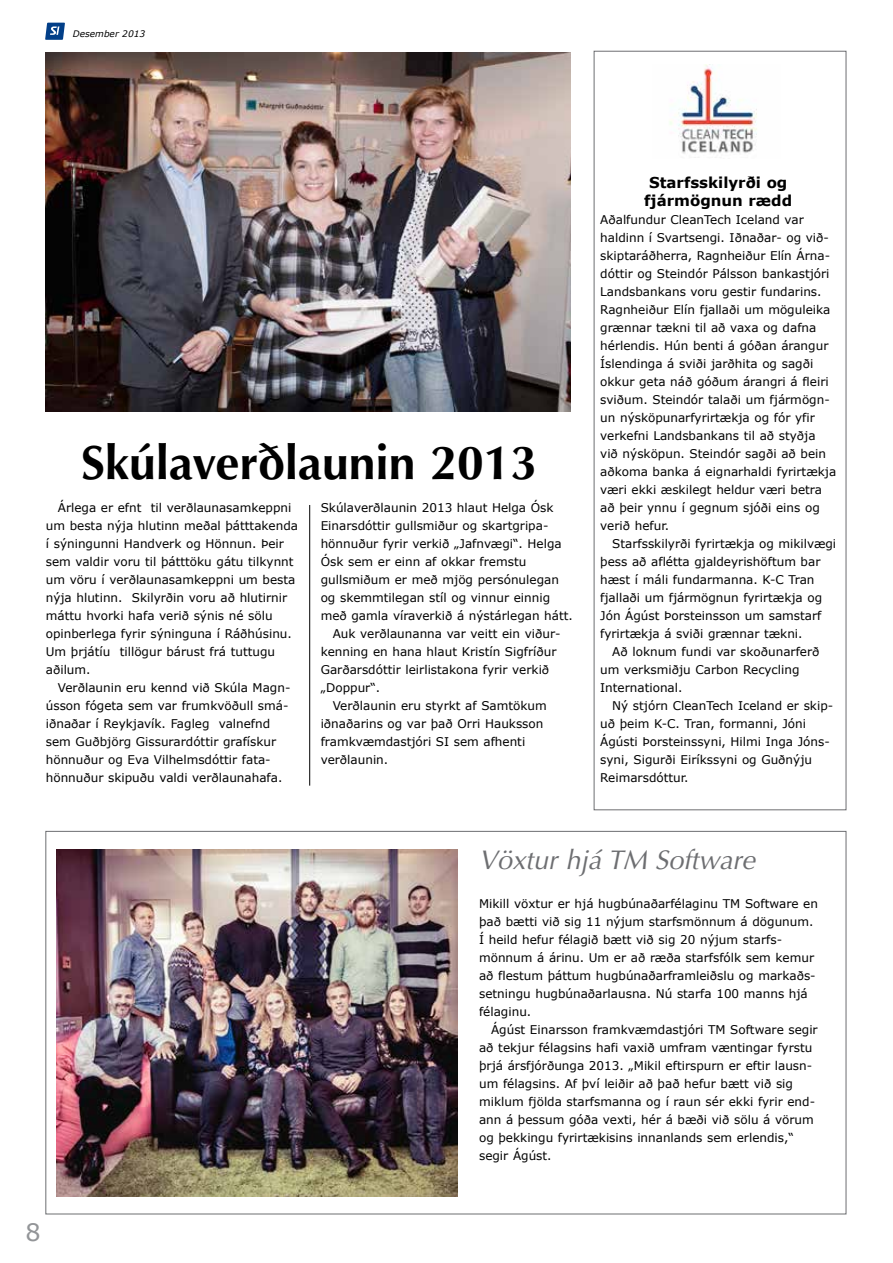
<style>
.page{position:relative;width:893px;height:1263px;background:#fff}
.page>*{position:absolute;margin:0;border:0;box-sizing:border-box;transform-origin:0 0}
.t1{font:700 48px "Optima";color:#000}
.t2{font:italic 27px "Optima";color:#6d6e71}
.t3{font:24px "Verdana";color:#939598}
.t4{font:700 15px/18px "Verdana";color:#000;text-align:center}
.t5{font:12px/18px "Verdana";color:#000}
.t6{font:italic 9px "Verdana";color:#000}
</style>
<div class="page">
<hr style="left:309px;top:505px;width:1px;height:281px;background:#000">
<img style="left:46px;top:52px;width:525px;height:359px">
<img style="left:56px;top:849px;width:401px;height:347px">
<div style="left:594px;top:51px;width:252px;height:759px;border:1px solid #6d6e71"></div>
<img style="left:669px;top:65px;width:88px;height:93px">
<svg style="left:45px;top:23px;width:20px;height:17px"></svg>
<p class="t6" style="left:73px;top:28px;width:74px">Desember 2013</p>
<h1 class="t1" style="left:81px;top:435px;width:457px">Skúlaverðlaunin 2013</h1>
<p class="t5" style="left:46px;top:498px;width:254px;text-indent:12px">Árlega er efnt til verðlaunasamkeppni um besta nýja hlutinn meðal þátttakenda í sýningunni Handverk og Hönnun. Þeir sem valdir voru til þátttöku gátu tilkynnt um vöru í verðlaunasamkeppni um besta nýja hlutinn. Skilyrðin voru að hlutirnir máttu hvorki hafa verið sýnis né sölu opinberlega fyrir sýninguna í Ráðhúsinu.<br>Um þrjátíu tillögur bárust frá tuttugu aðilum.</p>
<p class="t5" style="left:46px;top:678px;width:246px;text-indent:12px">Verðlaunin eru kennd við Skúla Magn&shy;ússon fógeta sem var frumkvöðull smá&shy;iðnaðar í Reykjavík. Fagleg valnefnd sem Guðbjörg Gissurardóttir grafískur hönnuður og Eva Vilhelmsdóttir fata&shy;hönnuður skipuðu valdi verðlaunahafa.</p>
<p class="t5" style="left:321px;top:498px;width:234px">Skúlaverðlaunin 2013 hlaut Helga Ósk</p>
<p class="t5" style="left:321px;top:516px;width:229px">Einarsdóttir gullsmiður og skartgripa-</p>
<p class="t5" style="left:321px;top:534px;width:243px">hönnuður fyrir verkið „Jafnvægi“. Helga</p>
<p class="t5" style="left:321px;top:552px;width:207px">Ósk sem er einn af okkar fremstu</p>
<p class="t5" style="left:321px;top:570px;width:240px">gullsmiðum er með mjög persónulegan</p>
<p class="t5" style="left:321px;top:588px;width:231px">og skemmtilegan stíl og vinnur einnig</p>
<p class="t5" style="left:321px;top:606px;width:254px">með gamla víraverkið á nýstárlegan hátt.</p>
<p class="t5" style="left:333px;top:624px;width:229px">Auk verðlaunanna var veitt ein viður-</p>
<p class="t5" style="left:321px;top:642px;width:237px">kenning en hana hlaut Kristín Sigfríður</p>
<p class="t5" style="left:321px;top:660px;width:230px">Garðarsdóttir leirlistakona fyrir verkið</p>
<p class="t5" style="left:321px;top:678px;width:61px">„Doppur“.</p>
<p class="t5" style="left:333px;top:696px;width:216px">Verðlaunin eru styrkt af Samtökum</p>
<p class="t5" style="left:321px;top:714px;width:224px">iðnaðarins og var það Orri Hauksson</p>
<p class="t5" style="left:321px;top:732px;width:206px">framkvæmdastjóri SI sem afhenti</p>
<p class="t5" style="left:321px;top:750px;width:69px">verðlaunin.</p>
<p class="t4" style="left:644px;top:173px;width:149px">Starfsskilyrði og fjármögnun rædd</p>
<p class="t5" style="left:600px;top:210px;width:237px">Aðalfundur CleanTech Iceland var haldinn í Svartsengi. Iðnaðar- og við&shy;skiptaráðherra, Ragnheiður Elín Árna&shy;dóttir og Steindór Pálsson bankastjóri Landsbankans voru gestir fundarins.<br>Ragnheiður Elín fjallaði um möguleika grænnar tækni til að vaxa og dafna hérlendis. Hún benti á góðan árangur Íslendinga á sviði jarðhita og sagði okkur geta náð góðum árangri á fleiri sviðum. Steindór talaði um fjármögn&shy;un nýsköpunarfyrirtækja og fór yfir verkefni Landsbankans til að styðja við nýsköpun. Steindór sagði að bein aðkoma banka á eignarhaldi fyrirtækja væri ekki æskilegt heldur væri betra að þeir ynnu í gegnum sjóði eins og verið hefur.</p>
<p class="t5" style="left:600px;top:534px;width:237px;text-indent:12px">Starfsskilyrði fyrirtækja og mikilvægi þess að aflétta gjaldeyrishöftum bar hæst í máli fundarmanna. K-C Tran fjallaði um fjármögnun fyrirtækja og Jón Ágúst Þorsteinsson um samstarf fyrirtækja á sviði grænnar tækni.</p>
<p class="t5" style="left:600px;top:642px;width:221px;text-indent:12px">Að loknum fundi var skoðunarferð um verksmiðju Carbon Recycling<br>International.</p>
<p class="t5" style="left:600px;top:696px;width:234px;text-indent:12px">Ný stjórn CleanTech Iceland er skip&shy;uð þeim K-C. Tran, formanni, Jóni<br>Ágústi Þorsteinssyni, Hilmi Inga Jóns&shy;syni, Sigurði Eiríkssyni og Guðnýju<br>Reimarsdóttur.</p>
<h3 class="t3" style="left:26px;top:1217px;width:17px">8</h3>
<h2 class="t2" style="left:479px;top:844px;width:277px">Vöxtur hjá TM Software</h2>
<p class="t5" style="left:479px;top:894px;width:340px">Mikill vöxtur er hjá hugbúnaðarfélaginu TM Software en það bætti við sig 11 nýjum starfsmönnum á dögunum.<br>Í heild hefur félagið bætt við sig 20 nýjum starfs&shy;mönnum á árinu. Um er að ræða starfsfólk sem kemur að flestum þáttum hugbúnaðarframleiðslu og markaðs&shy;setningu hugbúnaðarlausna. Nú starfa 100 manns hjá félaginu.</p>
<p class="t5" style="left:479px;top:1020px;width:340px;text-indent:12px">Ágúst Einarsson framkvæmdastjóri TM Software segir að tekjur félagsins hafi vaxið umfram væntingar fyrstu þrjá ársfjórðunga 2013. „Mikil eftirspurn er eftir lausn&shy;um félagsins. Af því leiðir að það hefur bætt við sig miklum fjölda starfsmanna og í raun sér ekki fyrir end&shy;ann á þessum góða vexti, hér á bæði við sölu á vörum og þekkingu fyrirtækisins innanlands sem erlendis,“ segir Ágúst.</p>
</div>
